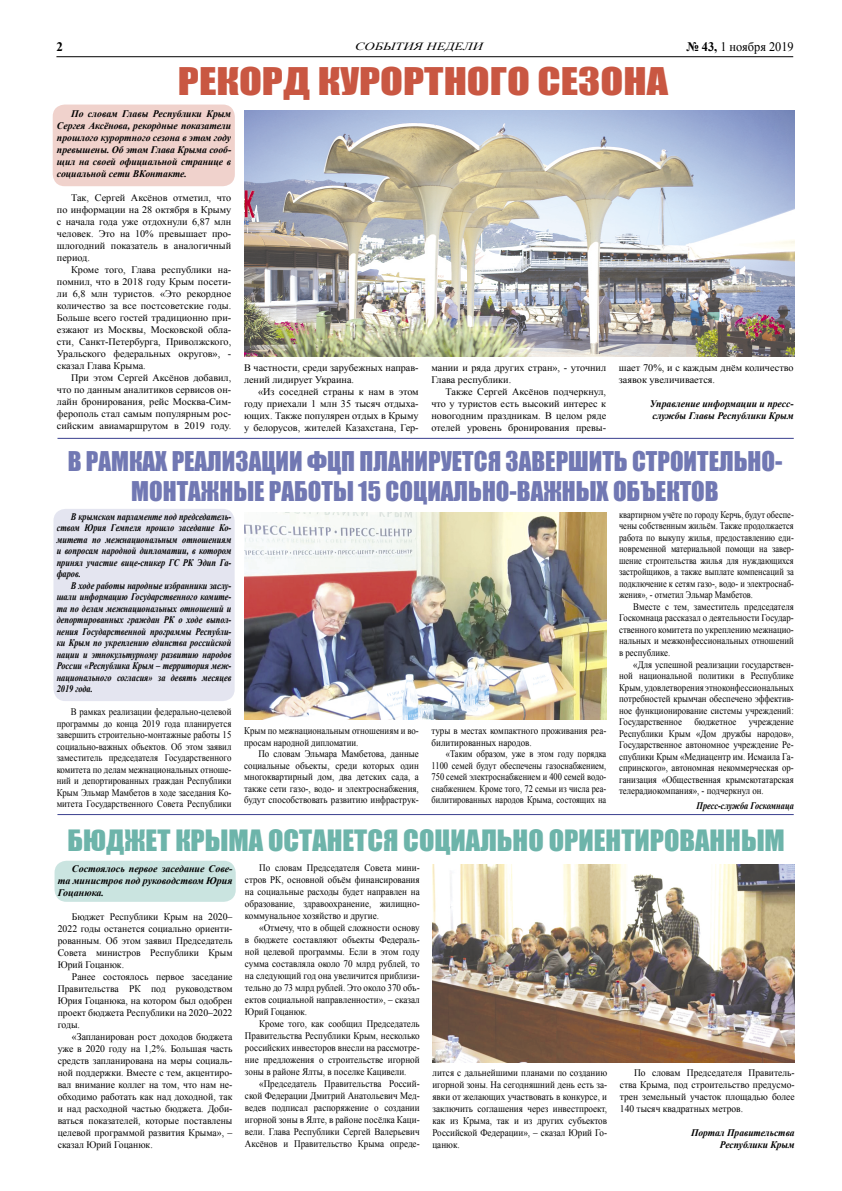
<style>
.page{position:relative;width:842px;height:1191px;background:#fff}
.page>*{position:absolute;margin:0;border:0;box-sizing:border-box;transform-origin:0 0}
.t1{font:35px "Impact";color:#c95742;scale:1.2 1}
.t2{font:27px "Impact";color:#6db4aa;scale:1.05 1}
.t3{font:25px/30px "Impact";color:#7178b3;text-align:center}
.t4{font:13px "Times New Roman";color:#000;scale:.95 1}
.t5{font:700 13px "Times New Roman";color:#000}
.t6{font:italic 11px "Times New Roman";color:#000;scale:1.29 1}
.t7{font:10px/12px "Times New Roman";color:#000;text-align:justify}
.t8{font:10px/12px "Times New Roman";color:#000;text-align:justify;scale:.91 1}
.t9{font:10px/11.5px "Times New Roman";color:#000;text-align:justify;scale:.88 1}
.t10{font:italic 700 10px/11.5px "Times New Roman";color:#000;text-align:justify;scale:.83 1}
.t11{font:10px/11.5px "Times New Roman";color:#000;text-align:justify;scale:.84 1}
.t12{font:italic 700 10px/12px "Times New Roman";color:#000;text-align:justify}
.t13{font:10px/11.5px "Times New Roman";color:#000;text-align:justify;scale:.9 1}
.t14{font:10px/12px "Times New Roman";color:#000;text-align:justify;scale:.95 1}
.t15{font:italic 700 10px/12px "Times New Roman";color:#000;text-align:right;scale:.95 1}
.s1{font-weight:700}
</style>
<div class="page">
<hr style="left:56px;top:56px;width:737px;height:1px;background:#000">
<hr style="left:57px;top:814px;width:737px;height:1px;background:#3a408e">
<div style="left:55px;top:860px;width:181px;height:42px;background:#cae4e0;border-radius:12px"></div>
<img style="left:433px;top:864px;width:362px;height:198px">
<div style="left:53px;top:105px;width:182px;height:81px;background:#f0d2cc;border-radius:12px"></div>
<img style="left:244px;top:110px;width:550px;height:247px">
<hr style="left:57px;top:438px;width:737px;height:1px;background:#3a408e">
<div style="left:53px;top:509px;width:182px;height:192px;background:#e4e5f0;border-radius:12px"></div>
<img style="left:244px;top:512px;width:362px;height:208px">
<h3 class="t5" style="left:56px;top:37px;width:8px">2</h3>
<p class="t6" style="left:355px;top:39px;width:101px">СОБЫТИЯ НЕДЕЛИ</p>
<h3 class="t4" style="left:686px;top:38px;width:115px"><span class="s1">№ 43,</span> 1 ноября 2019</h3>
<h1 class="t1" style="left:178px;top:54px;width:410px">РЕКОРД КУРОРТНОГО СЕЗОНА</h1>
<p class="t12" style="left:57px;top:107px;width:176px;text-indent:14px">По словам Главы Республики Крым Сергея Аксёнова, рекордные показатели прошлого курортного сезона в этом году превышены. Об этом Глава Крыма сооб&shy;щил на своей официальной странице в социальной сети ВКонтакте.</p>
<p class="t7" style="left:57px;top:192px;width:176px;text-indent:14px">Так, Сергей Аксёнов отметил, что по информации на 28 октября в Крыму с начала года уже отдохнули 6,87 млн человек. Это на 10% превышает про&shy;шлогодний показатель в аналогичный период.</p>
<p class="t7" style="left:57px;top:264px;width:176px;text-indent:14px">Кроме того, Глава республики на&shy;помнил, что в 2018 году Крым посети&shy;ли 6,8 млн туристов. «Это рекордное количество за все постсоветские годы.<br>Больше всего гостей традиционно при&shy;езжают из Москвы, Московской обла&shy;сти, Санкт-Петербурга, Приволжского, Уральского федеральных округов», - сказал Глава Крыма.</p>
<p class="t7" style="left:57px;top:372px;width:176px;text-indent:14px">При этом Сергей Аксёнов добавил, что по данным аналитиков сервисов он&shy;лайн бронирования, рейс Москва-Сим&shy;ферополь стал самым популярным рос&shy;сийским авиамаршрутом в 2019 году.</p>
<p class="t7" style="left:244px;top:362px;width:176px">В частности, среди зарубежных направ&shy;лений лидирует Украина.</p>
<p class="t7" style="left:619px;top:362px;width:176px">шает 70%, и с каждым днём количество заявок увеличивается.</p>
<p class="t12" style="left:650px;top:398px;width:145px">Управление информации и пресс&shy;службы Главы Республики Крым</p>
<p class="t7" style="left:431px;top:362px;width:176px">мании и ряда других стран», - уточнил<br>Глава республики.</p>
<p class="t7" style="left:431px;top:386px;width:176px;text-indent:14px">Также Сергей Аксёнов подчеркнул, что у туристов есть высокий интерес к новогодним праздникам. В целом ряде отелей уровень бронирования превы-</p>
<p class="t7" style="left:244px;top:386px;width:176px;text-indent:14px">«Из соседней страны к нам в этом году приехали 1 млн 35 тысяч отдыха&shy;ющих. Также популярен отдых в Крыму у белорусов, жителей Казахстана, Гер-</p>
<h3 class="t3" style="left:68px;top:446px;width:716px">В РАМКАХ РЕАЛИЗАЦИИ ФЦП ПЛАНИРУЕТСЯ ЗАВЕРШИТЬ СТРОИТЕЛЬНО-<br>МОНТАЖНЫЕ РАБОТЫ 15 СОЦИАЛЬНО-ВАЖНЫХ ОБЪЕКТОВ</h3>
<p class="t10" style="left:57px;top:510px;width:212px;text-indent:14px">В крымском парламенте под председатель&shy;ством Юрия Гемпеля прошло заседание Ко&shy;митета по межнациональным отношениям и вопросам народной дипломатии, в котором принял участие вице-спикер ГС РК Эдип Га&shy;фаров.</p>
<p class="t10" style="left:57px;top:579px;width:212px;text-indent:14px">В ходе работы народные избранники заслу&shy;шали информацию Государственного комите&shy;та по делам межнациональных отношений и депортированных граждан РК о ходе выпол&shy;нения Государственной программы Республи&shy;ки Крым по укреплению единства российской нации и этнокультурному развитию народов России «Республика Крым – территория меж&shy;национального согласия» за девять месяцев 2019 года.</p>
<p class="t9" style="left:57px;top:706px;width:200px;text-indent:14px">В рамках реализации федерально-целевой программы до конца 2019 года планируется завершить строительно-монтажные работы 15 социально-важных объектов. Об этом заявил заместитель председателя Государственного комитета по делам межнациональных отноше&shy;ний и депортированных граждан Республики Крым Эльмар Мамбетов в ходе заседания Ко&shy;митета Государственного Совета Республики</p>
<p class="t11" style="left:619px;top:509px;width:209px">квартирном учёте по городу Керчь, будут обеспе&shy;чены собственным жильём. Также продолжается работа по выкупу жилья, предоставлению еди&shy;новременной материальной помощи на завер&shy;шение строительства жилья для нуждающихся застройщиков, а также выплате компенсаций за подключение к сетям газо-, водо- и электроснаб&shy;жения», - отметил Эльмар Мамбетов.</p>
<p class="t9" style="left:619px;top:601px;width:200px;text-indent:14px">Вместе с тем, заместитель председателя Госкомнаца рассказал о деятельности Государ&shy;ственного комитета по укреплению межнацио&shy;нальных и межконфессиональных отношений в республике.</p>
<p class="t9" style="left:619px;top:658px;width:200px;text-indent:14px">«Для успешной реализации государствен&shy;ной национальной политики в Республике Крым, удовлетворения этноконфессиональных потребностей крымчан обеспечено эффектив&shy;ное функционирование системы учреждений:<br>Государственное бюджетное учреждение Республики Крым «Дом дружбы народов», Государственное автономное учреждение Ре&shy;спублики Крым «Медиацентр им. Исмаила Га&shy;спринского», автономная некоммерческая ор&shy;ганизация «Общественная крымскотатарская телерадиокомпания», - подчеркнул он.</p>
<p class="t10" style="left:697px;top:799px;width:119px">Пресс-служба Госкомнаца</p>
<p class="t9" style="left:244px;top:725px;width:200px">Крым по межнациональным отношениям и во&shy;просам народной дипломатии.</p>
<p class="t13" style="left:244px;top:748px;width:196px;text-indent:14px">По словам Эльмара Мамбетова, данные социальные объекты, среди которых один многоквартирный дом, два детских сада, а также сети газо-, водо- и электроснабжения, будут способствовать развитию инфраструк-</p>
<p class="t13" style="left:432px;top:725px;width:196px">туры в местах компактного проживания реа&shy;билитированных народов.</p>
<p class="t11" style="left:432px;top:748px;width:209px;text-indent:14px">«Таким образом, уже в этом году порядка 1100 семей будут обеспечены газоснабжением, 750 семей электроснабжением и 400 семей водо&shy;снабжением. Кроме того, 72 семьи из числа реа&shy;билитированных народов Крыма, состоящих на</p>
<h2 class="t2" style="left:67px;top:819px;width:685px">БЮДЖЕТ КРЫМА ОСТАНЕТСЯ СОЦИАЛЬНО ОРИЕНТИРОВАННЫМ</h2>
<p class="t12" style="left:58px;top:862px;width:176px;text-indent:14px">Состоялось первое заседание Сове&shy;та министров под руководством Юрия Гоцанюка.</p>
<p class="t7" style="left:58px;top:910px;width:176px;text-indent:14px">Бюджет Республики Крым на 2020– 2022 годы останется социально ориенти&shy;рованным. Об этом заявил Председатель Совета министров Республики Крым Юрий Гоцанюк.</p>
<p class="t7" style="left:58px;top:970px;width:176px;text-indent:14px">Ранее состоялось первое заседание Правительства РК под руководством Юрия Гоцанюка, на котором был одобрен проект бюджета Республики на 2020–2022 годы.</p>
<p class="t7" style="left:58px;top:1030px;width:176px;text-indent:14px">«Запланирован рост доходов бюджета уже в 2020 году на 1,2%. Большая часть средств запланирована на меры социаль&shy;ной поддержки. Вместе с тем, акцентиро&shy;вал внимание коллег на том, что нам не&shy;обходимо работать как над доходной, так и над расходной частью бюджета. Доби&shy;ваться показателей, которые поставлены целевой программой развития Крыма», – сказал Юрий Гоцанюк.</p>
<p class="t8" style="left:245px;top:861px;width:193px;text-indent:14px">По словам Председателя Совета мини&shy;стров РК, основной объём финансирования на социальные расходы будет направлен на образование, здравоохранение, жилищно&shy;коммунальное хозяйство и другие.</p>
<p class="t8" style="left:245px;top:921px;width:193px;text-indent:14px">«Отмечу, что в общей сложности основу в бюджете составляют объекты Федераль&shy;ной целевой программы. Если в этом году сумма составляла около 70 млрд рублей, то на следующий год она увеличится приблизи&shy;тельно до 73 млрд рублей. Это около 370 объ&shy;ектов социальной направленности», – сказал Юрий Гоцанюк.</p>
<p class="t8" style="left:245px;top:1017px;width:193px;text-indent:14px">Кроме того, как сообщил Председатель Правительства Республики Крым, несколько российских инвесторов внесли на рассмотре&shy;ние предложения о строительстве игорной зоны в районе Ялты, в поселке Кацивели.</p>
<p class="t8" style="left:245px;top:1077px;width:193px;text-indent:14px">«Председатель Правительства Россий&shy;ской Федерации Дмитрий Анатольевич Мед&shy;ведев подписал распоряжение о создании игорной зоны в Ялте, в районе посёлка Каци&shy;вели. Глава Республики Сергей Валерьевич Аксёнов и Правительство Крыма опреде-</p>
<p class="t8" style="left:432px;top:1066px;width:193px">лится с дальнейшими планами по созданию игорной зоны. На сегодняшний день есть за&shy;явки от желающих участвовать в конкурсе, и заключить соглашения через инвестпроект, как из Крыма, так и из других субъектов Российской Федерации», – сказал Юрий Го&shy;цанюк.</p>
<p class="t14" style="left:620px;top:1066px;width:185px;text-indent:14px">По словам Председателя Правитель&shy;ства Крыма, под строительство предусмо&shy;трен земельный участок площадью более 140 тысяч квадратных метров.</p>
<p class="t15" style="left:691px;top:1126px;width:111px">Портал Правительства<br>Республики Крым</p>
</div>
